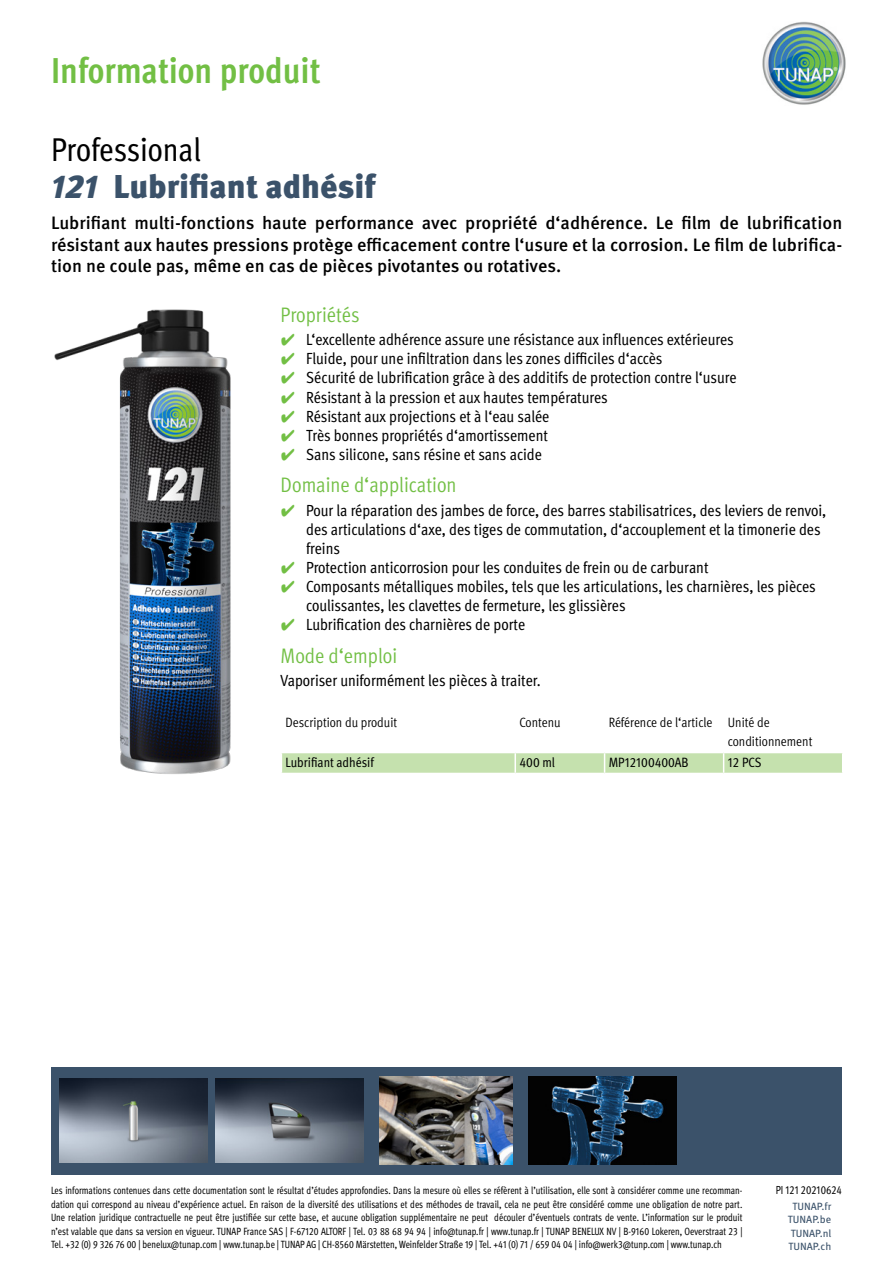
<style>
.page{position:relative;width:893px;height:1263px;background:#fff}
.page>*{position:absolute;margin:0;border:0;box-sizing:border-box;transform-origin:0 0}
.t1{font:700 condensed 36px "Meta Pro";color:#72bf44}
.t2{font:900 33px "Meta Pro";color:#3b526a}
.t3{font:condensed 33px "Meta Pro";letter-spacing:-.005em;color:#000}
.t4{font:condensed 21px "Meta Pro";color:#72bf44}
.t5{font:500 18px/21.6px "Meta Pro";color:#000;text-align:justify}
.t6{font:condensed 16.2px/19px "Meta Pro";color:#000}
.t7{font:condensed 13.5px/19.2px "Meta Pro";color:#000}
.t8{font:condensed 13.5px "Meta Pro";color:#000}
.t9{font:condensed 11.7px "Meta Pro";color:#000;scale:.92 1}
.t10{font:condensed 10.5px/13.5px "Meta Pro";color:#000;text-align:justify;scale:.92 1}
.t11{font:10.5px/13.5px "Meta Pro";color:#3b526a;text-align:center}
.s1{font-style:italic}
.s2{font-family:"Wuerth Global";font-stretch:normal;color:#72bf44}
</style>
<div class="page">
<img style="left:762px;top:21px;width:84px;height:84px">
<div style="left:51px;top:1068px;width:790px;height:107px;background:#3b526a"></div>
<img style="left:59px;top:1079px;width:148px;height:83px">
<img style="left:216px;top:1079px;width:148px;height:83px">
<img style="left:380px;top:1076px;width:133px;height:89px">
<img style="left:529px;top:1076px;width:148px;height:89px">
<img style="left:54px;top:309px;width:177px;height:465px">
<svg style="left:281px;top:753px;width:562px;height:20px;background:#c7e2b1"></svg>
<h1 class="t1" style="left:51px;top:43px;width:271px">Information produit</h1>
<h2 class="t3" style="left:51px;top:125px;width:151px">Professional</h2>
<h2 class="t2" style="left:51px;top:161px;width:326px"><span class="s1">121</span> Lubrifiant adhésif</h2>
<p class="t5" style="left:51px;top:211px;width:793px">Lubrifiant multi-fonctions haute performance avec propriété d‘adhérence. Le film de lubrification résistant aux hautes pressions protège efficacement contre l‘usure et la corrosion. Le film de lubrifica&shy;tion ne coule pas, même en cas de pièces pivotantes ou rotatives.</p>
<h3 class="t4" style="left:281px;top:299px;width:80px">Propriétés</h3>
<h3 class="t6" style="left:281px;top:329px;width:455px"><span class="s2">✔</span> L‘excellente adhérence assure une résistance aux influences extérieures</h3>
<h3 class="t6" style="left:281px;top:348px;width:383px"><span class="s2">✔</span> Fluide, pour une infiltration dans les zones difficiles d‘accès</h3>
<h3 class="t6" style="left:281px;top:367px;width:457px"><span class="s2">✔</span> Sécurité de lubrification grâce à des additifs de protection contre l‘usure</h3>
<h3 class="t6" style="left:281px;top:386px;width:329px"><span class="s2">✔</span> Résistant à la pression et aux hautes températures</h3>
<h3 class="t6" style="left:281px;top:405px;width:270px"><span class="s2">✔</span> Résistant aux projections et à l‘eau salée</h3>
<h3 class="t6" style="left:281px;top:424px;width:269px"><span class="s2">✔</span> Très bonnes propriétés d‘amortissement</h3>
<h3 class="t6" style="left:281px;top:443px;width:263px"><span class="s2">✔</span> Sans silicone, sans résine et sans acide</h3>
<h3 class="t4" style="left:281px;top:470px;width:177px">Domaine d‘application</h3>
<h3 class="t6" style="left:306px;top:499px;width:522px;text-indent:-26px"><span class="s2">✔</span> Pour la réparation des jambes de force, des barres stabilisatrices, des leviers de renvoi, des articulations d‘axe, des tiges de commutation, d‘accouplement et la timonerie des freins</h3>
<h3 class="t6" style="left:281px;top:557px;width:429px"><span class="s2">✔</span> Protection anticorrosion pour les conduites de frein ou de carburant</h3>
<h3 class="t6" style="left:306px;top:576px;width:511px;text-indent:-26px"><span class="s2">✔</span> Composants métalliques mobiles, tels que les articulations, les charnières, les pièces coulissantes, les clavettes de fermeture, les glissières</h3>
<h3 class="t6" style="left:281px;top:614px;width:246px"><span class="s2">✔</span> Lubrification des charnières de porte</h3>
<h3 class="t4" style="left:281px;top:640px;width:118px">Mode d‘emploi</h3>
<h3 class="t6" style="left:281px;top:670px;width:262px">Vaporiser uniformément les pièces à traiter.</h3>
<p class="t7" style="left:286px;top:712px;width:113px">Description du produit</p>
<p class="t7" style="left:519px;top:712px;width:43px">Contenu</p>
<p class="t7" style="left:728px;top:712px;width:86px;text-indent:-119px">Référence de l‘article Unité de conditionnement</p>
<p class="t8" style="left:286px;top:752px;width:90px">Lubrifiant adhésif</p>
<p class="t8" style="left:519px;top:752px;width:37px">400 ml</p>
<p class="t8" style="left:609px;top:752px;width:81px">MP12100400AB</p>
<p class="t8" style="left:728px;top:752px;width:35px">12 PCS</p>
<p class="t10" style="left:51px;top:1183px;width:753px">Les informations contenues dans cette documentation sont le résultat d’études approfondies. Dans la mesure où elles se réfèrent à l’utilisation, elle sont à considérer comme une recomman&shy;dation qui correspond au niveau d’expérience actuel. En raison de la diversité des utilisations et des méthodes de travail, cela ne peut être considéré comme une obligation de notre part.<br>Une relation juridique contractuelle ne peut être justifiée sur cette base, et aucune obligation supplémentaire ne peut découler d’éventuels contrats de vente. L’information sur le produit n’est valable que dans sa version en vigueur. TUNAP France SAS | F-67120 ALTORF | Tel. 03 88 68 94 94 | info@tunap.fr | www.tunap.fr | TUNAP BENELUX NV | B-9160 Lokeren, Oeverstraat 23 | Tel. +32 (0) 9 326 76 00 | benelux@tunap.com | www.tunap.be | TUNAP AG | CH-8560 Märstetten, Weinfelder Straße 19 | Tel. +41 (0) 71 / 659 04 04 | info@werk3@tunp.com | www.tunap.ch</p>
<p class="t9" style="left:776px;top:1181px;width:73px">PI 121 20210624</p>
<p class="t11" style="left:788px;top:1198px;width:45px">TUNAP.fr<br>TUNAP.be<br>TUNAP.nl<br>TUNAP.ch</p>
</div>
